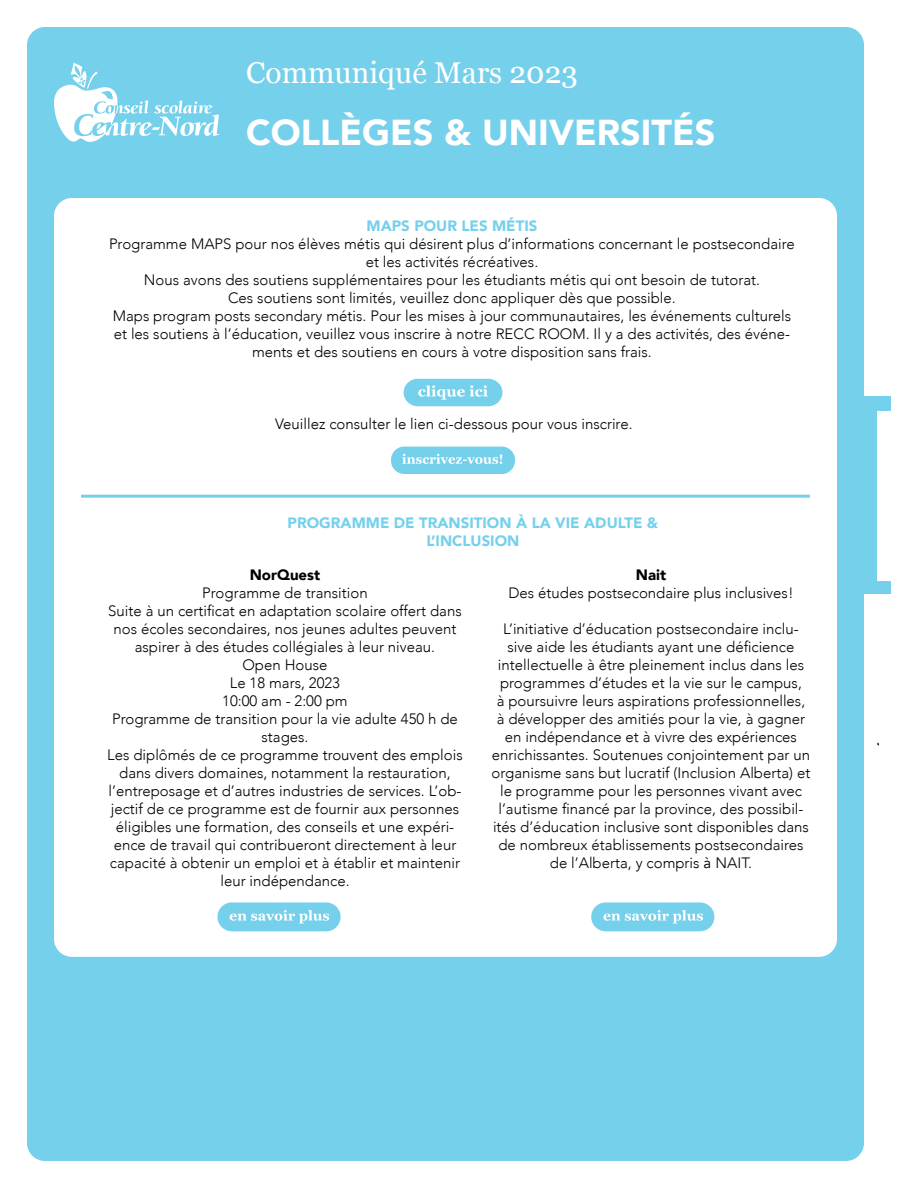
<style>
.page{position:relative;width:918px;height:1188px;background:#fff}
.page>*{position:absolute;margin:0;border:0;box-sizing:border-box;transform-origin:0 0}
.t1{font:900 36px "Avenir";color:#fff}
.t2{font:30px "Georgia";color:#fff}
.t3{font:300 15px/18px "Avenir";color:#000;text-align:center}
.t4{font:900 15px/18px "Avenir";color:#75d0ec;text-align:center}
.t5{font:900 15px "Avenir";color:#000}
.s1{font-weight:400}
</style>
<div class="page">
<div style="left:27px;top:27px;width:837px;height:1134px;background:#75d0ec;border-radius:18px"></div>
<div style="left:54px;top:198px;width:783px;height:759px;background:#fff;border-radius:18px"></div>
<div style="left:837px;top:396px;width:54px;height:14px;background:#75d0ec"></div>
<div style="left:854px;top:407px;width:22px;height:177px;background:#75d0ec"></div>
<div style="left:837px;top:582px;width:54px;height:12px;background:#75d0ec"></div>
<svg style="left:54px;top:63px;width:165px;height:79px"></svg>
<hr style="left:81px;top:495px;width:729px;height:3px;background:#75d0ec">
<svg style="left:217px;top:902px;width:124px;height:29px;background:#8bd7ef"></svg>
<svg style="left:591px;top:902px;width:123px;height:29px;background:#8bd7ee"></svg>
<svg style="left:404px;top:379px;width:99px;height:27px;background:#8bd7ef"></svg>
<svg style="left:391px;top:447px;width:124px;height:27px;background:#88d6ee"></svg>
<h2 class="t2" style="left:246px;top:51px;width:333px">Communiqué Mars 2023</h2>
<h1 class="t1" style="left:246px;top:102px;width:471px">COLLÈGES &amp; UNIVERSITÉS</h1>
<p class="t4" style="left:367px;top:216px;width:172px">MAPS POUR LES MÉTIS</p>
<p class="t3" style="left:109px;top:235px;width:687px">Programme MAPS pour nos élèves métis qui désirent plus d’informations concernant le postsecondaire et les activités récréatives.<br>Nous avons des soutiens supplémentaires pour les étudiants métis qui ont besoin de tutorat.<br>Ces soutiens sont limités, veuillez donc appliquer dès que possible.<br>Maps program posts secondary métis. Pour les mises à jour communautaires, les événements culturels et les soutiens à l’éducation, veuillez vous inscrire à notre RECC ROOM. Il y a des activités, des événe&shy;ments et des soutiens en cours à votre disposition sans frais.</p>
<p class="t3" style="left:275px;top:415px;width:359px">Veuillez consulter le lien ci-dessous pour vous inscrire.</p>
<p class="t4" style="left:288px;top:513px;width:372px">PROGRAMME DE TRANSITION À LA VIE ADULTE &amp;<br>L’INCLUSION</p>
<p class="t5" style="left:250px;top:562px;width:72px">NorQuest</p>
<p class="t3" style="left:107px;top:584px;width:357px">Programme de transition<br>Suite à un certificat en adaptation scolaire offert dans nos écoles secondaires, nos jeunes adultes peuvent aspirer à des études collégiales à leur niveau.<br>Open House<br>Le 18 mars, 2023<br>10:00 am - 2:00 pm<br>Programme de transition pour la vie adulte 450 h de stages.<br>Les diplômés de ce programme trouvent des emplois dans divers domaines, notamment la restauration, l’entreposage et d’autres industries de services. L’ob&shy;jectif de ce programme est de fournir aux personnes éligibles une formation, des conseils et une expéri&shy;ence de travail qui contribueront directement à leur capacité à obtenir un emploi et à établir et maintenir leur indépendance.</p>
<p class="t5" style="left:636px;top:562px;width:32px">Nait</p>
<p class="t3" style="left:508px;top:584px;width:287px">Des études postsecondaire plus inclusives!</p>
<p class="t3" style="left:492px;top:620px;width:320px">L’initiative d’éducation postsecondaire inclu&shy;sive aide les étudiants ayant une déficience intellectuelle à être pleinement inclus dans les programmes d’études et la vie sur le campus,<br>à poursuivre leurs aspirations professionnelles, à développer des amitiés pour la vie, à gagner en indépendance et à vivre des expériences enrichissantes. Soutenues conjointement par un organisme sans but lucratif (Inclusion Alberta) et le programme pour les personnes vivant avec l’autisme financé par la province, des possibil&shy;ités d’éducation inclusive sont disponibles dans de nombreux établissements postsecondaires de l’Alberta, y compris <span class="s1">à</span> NAIT.</p>
</div>
